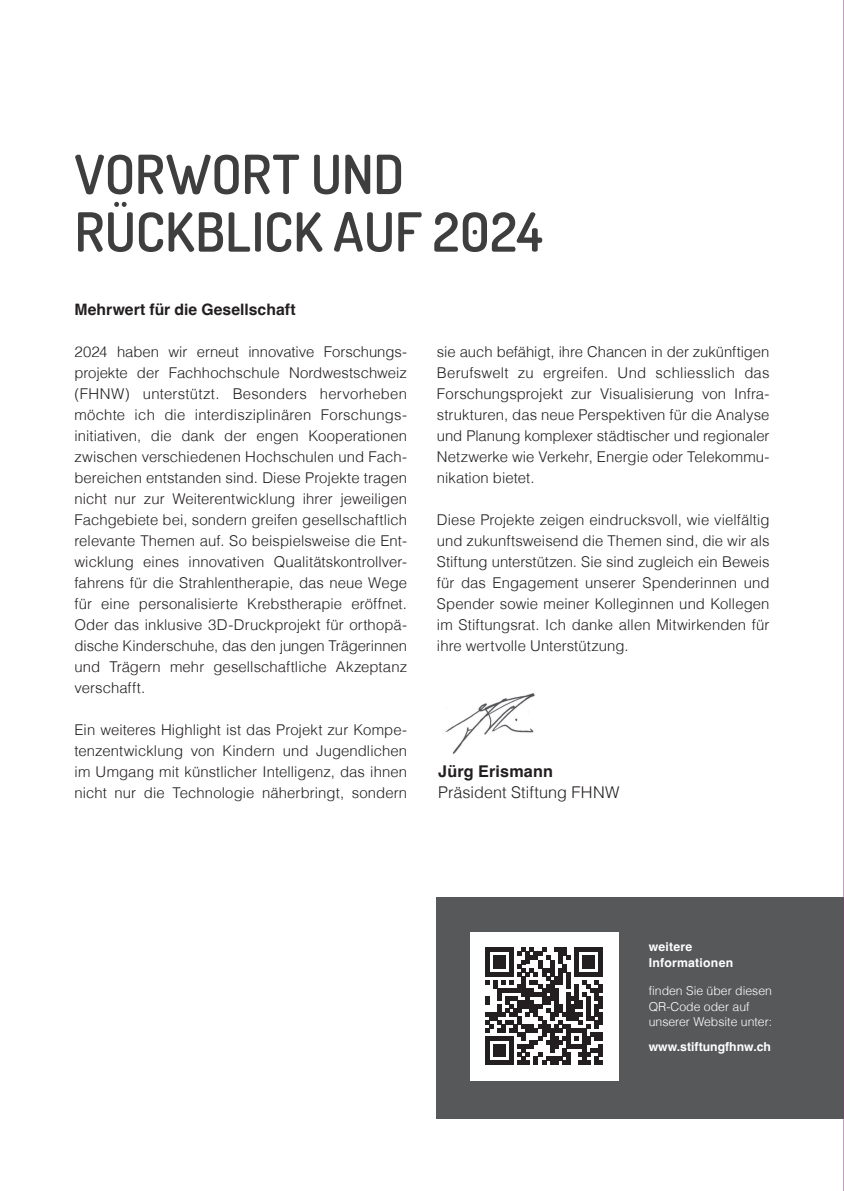
<style>
.page{position:relative;width:844px;height:1191px;background:#fff}
.page>*{position:absolute;margin:0;border:0;box-sizing:border-box;transform-origin:0 0}
.t1{font:600 53.9px/57.6px "Dosis";color:#3e3e3f}
.t2{font:300 16.1px "Helvetica";letter-spacing:.005em;color:#231f20}
.t3{font:700 16.1px "Helvetica";letter-spacing:.01em;color:#231f20}
.t4{font:700 15.75px "Helvetica";color:#231f20}
.t5{font:300 14.88px/21px "Helvetica";letter-spacing:.005em;color:#231f20;text-align:justify}
.t6{font:300 12.25px/15.8px "Helvetica";color:#fff}
.t7{font:700 12.25px/15.8px "Helvetica";letter-spacing:.015em;color:#fff}
</style>
<div class="page">
<div style="left:437px;top:897px;width:406px;height:221px;background:#57585a"></div>
<img style="left:445px;top:693px;width:90px;height:61px">
<div style="left:469px;top:931px;width:149px;height:149px;background:#fff"></div>
<svg style="left:485px;top:948px;width:117px;height:116px"></svg>
<hr style="left:843px;top:0;width:1px;height:1191px;background:#ed028c">
<h1 class="t1" style="left:74px;top:144px;width:469px">VORWORT UND<br>RÜCKBLICK AUF 2024</h1>
<p class="t4" style="left:74px;top:300px;width:223px">Mehrwert für die Gesellschaft</p>
<p class="t5" style="left:74px;top:341px;width:334px">2024 haben wir erneut innovative Forschungs&shy;projekte der Fachhochschule Nordwestschweiz (FHNW) unterstützt. Besonders hervorheben möchte ich die interdisziplinären Forschungs&shy;initiativen, die dank der engen Kooperationen zwischen verschiedenen Hochschulen und Fach&shy;bereichen entstanden sind. Diese Projekte tragen nicht nur zur Weiterentwicklung ihrer jeweiligen Fachgebiete bei, sondern greifen gesellschaftlich relevante Themen auf. So beispielsweise die Ent&shy;wicklung eines innovativen Qualitätskontrollver&shy;fahrens für die Strahlentherapie, das neue Wege für eine personalisierte Krebstherapie eröffnet.<br>Oder das inklusive 3D-Druckprojekt für orthopä&shy;dische Kinderschuhe, das den jungen Trägerinnen und Trägern mehr gesellschaftliche Akzeptanz verschafft.</p>
<p class="t5" style="left:74px;top:719px;width:334px">Ein weiteres Highlight ist das Projekt zur Kompe&shy;tenzentwicklung von Kindern und Jugendlichen im Umgang mit künstlicher Intelligenz, das ihnen nicht nur die Technologie näherbringt, sondern</p>
<p class="t5" style="left:437px;top:341px;width:334px">sie auch befähigt, ihre Chancen in der zukünftigen Berufswelt zu ergreifen. Und schliesslich das Forschungsprojekt zur Visualisierung von Infra&shy;strukturen, das neue Perspektiven für die Analyse und Planung komplexer städtischer und regionaler Netzwerke wie Verkehr, Energie oder Telekommu&shy;nikation bietet.</p>
<p class="t5" style="left:437px;top:509px;width:334px">Diese Projekte zeigen eindrucksvoll, wie vielfältig und zukunftsweisend die Themen sind, die wir als Stiftung unterstützen. Sie sind zugleich ein Beweis für das Engagement unserer Spenderinnen und Spender sowie meiner Kolleginnen und Kollegen im Stiftungsrat. Ich danke allen Mitwirkenden für ihre wertvolle Unterstützung.</p>
<p class="t3" style="left:438px;top:761px;width:116px">Jürg Erismann</p>
<p class="t2" style="left:438px;top:782px;width:183px">Präsident Stiftung FHNW</p>
<p class="t7" style="left:648px;top:940px;width:86px">weitere<br>Informationen</p>
<p class="t6" style="left:648px;top:982px;width:125px">finden Sie über diesen<br>QR-Code oder auf unserer Website unter:</p>
<p class="t7" style="left:648px;top:1040px;width:124px">www.stiftungfhnw.ch</p>
</div>
